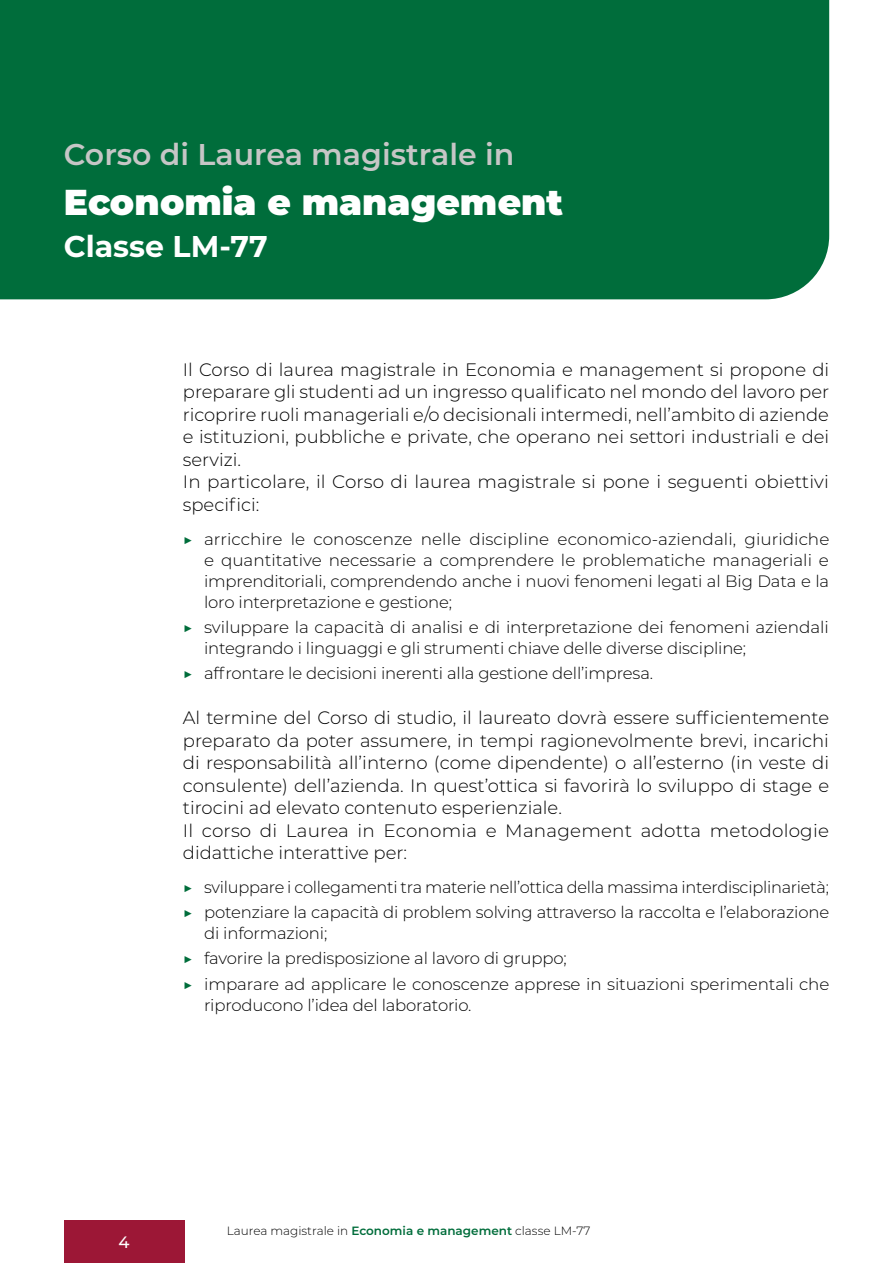
<style>
.page{position:relative;width:893px;height:1263px;background:#fff}
.page>*{position:absolute;margin:0;border:0;box-sizing:border-box;transform-origin:0 0}
.t1{font:900 36px "Montserrat";color:#fff}
.t2{font:600 30px "Montserrat";color:#c6c6c6}
.t3{font:700 30px "Montserrat";color:#fff}
.t4{font:300 18px/22.5px "Montserrat";color:#000}
.t5{font:300 16.5px/21px "Montserrat";letter-spacing:-.01em;color:#000}
.t6{font:500 16.5px "Montserrat";color:#fff}
.t7{font:300 12px "Montserrat";color:#000}
.s1{color:#006d3b}
.s2{font-weight:600;color:#006d3b}
</style>
<div class="page">
<div style="left:64px;top:1220px;width:120px;height:43px;background:#9c1736"></div>
<div style="left:0;top:0;width:829px;height:299px;background:#006d3b"></div>
<h2 class="t2" style="left:64px;top:133px;width:452px">Corso di Laurea magistrale in</h2>
<h1 class="t1" style="left:64px;top:175px;width:501px">Economia e management</h1>
<h2 class="t3" style="left:64px;top:225px;width:206px">Classe LM-77</h2>
<p class="t4" style="left:183px;top:358px;width:648px">Il Corso di laurea magistrale in Economia e management si propone di preparare gli studenti ad un ingresso qualificato nel mondo del lavoro per ricoprire ruoli manageriali e/o decisionali intermedi, nell’ambito di aziende e istituzioni, pubbliche e private, che operano nei settori industriali e dei servizi.<br>In particolare, il Corso di laurea magistrale si pone i seguenti obiettivi specifici:</p>
<p class="t5" style="left:204px;top:528px;width:627px;text-align:justify;text-indent:-21px"><span class="s1">▶</span> arricchire le conoscenze nelle discipline economico-aziendali, giuridiche e quantitative necessarie a comprendere le problematiche manageriali e imprenditoriali, comprendendo anche i nuovi fenomeni legati al Big Data e la loro interpretazione e gestione;</p>
<p class="t5" style="left:204px;top:616px;width:626px;text-indent:-21px"><span class="s1">▶</span> sviluppare la capacità di analisi e di interpretazione dei fenomeni aziendali integrando i linguaggi e gli strumenti chiave delle diverse discipline;</p>
<p class="t5" style="left:183px;top:662px;width:472px"><span class="s1">▶</span> affrontare le decisioni inerenti alla gestione dell’impresa.</p>
<p class="t4" style="left:183px;top:706px;width:648px">Al termine del Corso di studio, il laureato dovrà essere sufficientemente preparato da poter assumere, in tempi ragionevolmente brevi, incarichi di responsabilità all’interno (come dipendente) o all’esterno (in veste di consulente) dell’azienda. In quest’ottica si favorirà lo sviluppo di stage e tirocini ad elevato contenuto esperienziale.<br>Il corso di Laurea in Economia e Management adotta metodologie didattiche interattive per:</p>
<p class="t5" style="left:183px;top:874px;width:648px;line-height:25.2px"><span class="s1">▶</span> sviluppare i collegamenti tra materie nell’ottica della massima interdisciplinarietà; <span class="s1">▶</span> potenziare la capacità di problem solving attraverso la raccolta e l’elaborazione</p>
<p class="t5" style="left:183px;top:920px;width:648px;line-height:25.2px;text-indent:21px">di informazioni;<br><span class="s1">▶</span> favorire la predisposizione al lavoro di gruppo;<br><span class="s1">▶</span> imparare ad applicare le conoscenze apprese in situazioni sperimentali che</p>
<p class="t5" style="left:204px;top:994px;width:269px">riproducono l’idea del laboratorio.</p>
<p class="t6" style="left:118px;top:1230px;width:13px">4</p>
<p class="t7" style="left:227px;top:1223px;width:365px">Laurea magistrale in <span class="s2">Economia e management</span> classe LM-77</p>
</div>
